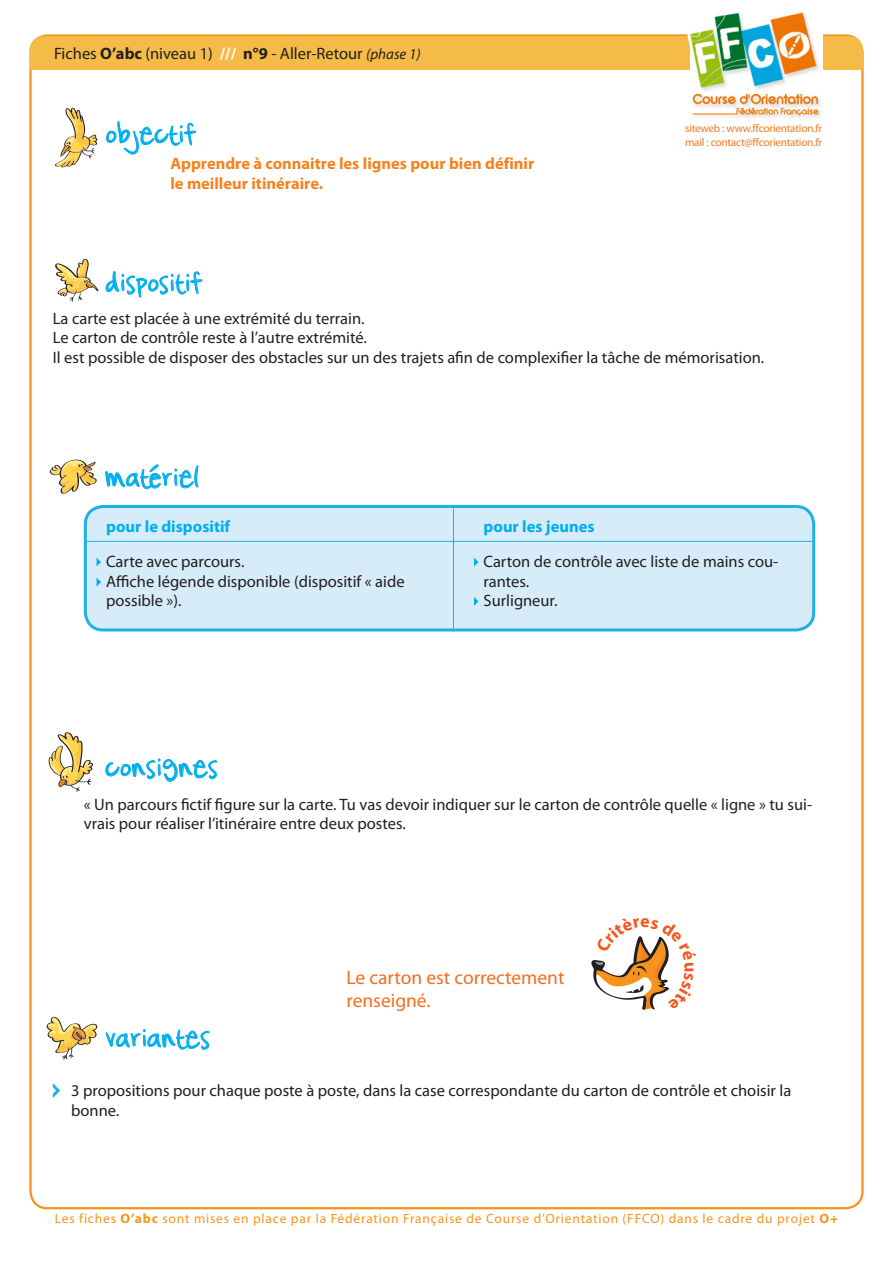
<style>
.page{position:relative;width:893px;height:1263px;background:#fff}
.page>*{position:absolute;margin:0;border:0;box-sizing:border-box;transform-origin:0 0}
.t1{font:24px "Cataclysmic";color:#00aeef}
.t2{font:19.5px/23.4px "Myriad Pro";color:#f36e21}
.t3{font:16.5px/19.8px "Myriad Pro";color:#231f20}
.t4{font:700 16.5px/19.8px "Myriad Pro";color:#f58220}
.t5{font:700 16.5px "Myriad Pro";color:#00aeef}
.t6{font:13.5px "Myriad Pro";letter-spacing:.06em;color:#f7931d}
.t7{font:11.25px "Myriad Pro";letter-spacing:-.02em;color:#f47921}
.s1{font-weight:700}
.s2{font-weight:700;color:#fff}
.s3{font-style:italic;font-size:15px}
</style>
<div class="page">
<div style="left:30px;top:36px;width:833px;height:34px;background:#f4bb46;border-radius:15px"></div>
<img style="left:690px;top:13px;width:132px;height:105px">
<div style="left:85px;top:506px;width:729px;height:124px;background:#d6ecf9;border-radius:18px"></div>
<div style="left:84px;top:505px;width:731px;height:126px;border:3px solid #1fb0e6;border-radius:18px"></div>
<hr style="left:453px;top:509px;width:1px;height:122px;background:#1fb0e6">
<hr style="left:86px;top:541px;width:728px;height:1px;background:#1fb0e6">
<svg style="left:97px;top:558px;width:4px;height:8px"></svg>
<svg style="left:97px;top:578px;width:4px;height:8px"></svg>
<svg style="left:474px;top:558px;width:4px;height:9px"></svg>
<svg style="left:52px;top:1083px;width:8px;height:15px"></svg>
<svg style="left:105px;top:758px;width:112px;height:24px"></svg>
<svg style="left:106px;top:121px;width:90px;height:34px"></svg>
<svg style="left:105px;top:464px;width:94px;height:25px"></svg>
<svg style="left:105px;top:1029px;width:105px;height:21px"></svg>
<svg style="left:105px;top:271px;width:98px;height:27px"></svg>
<svg style="left:55px;top:107px;width:43px;height:60px"></svg>
<svg style="left:49px;top:459px;width:48px;height:35px"></svg>
<svg style="left:55px;top:259px;width:44px;height:43px"></svg>
<svg style="left:46px;top:1016px;width:52px;height:43px"></svg>
<svg style="left:49px;top:732px;width:44px;height:60px"></svg>
<svg style="left:474px;top:597px;width:4px;height:9px"></svg>
<svg style="left:591px;top:936px;width:79px;height:74px"></svg>
<p class="t3" style="left:54px;top:44px;width:368px">Fiches <span class="s1">O’abc</span> (niveau 1) <span class="s2">///</span> <span class="s1">n°9</span> - Aller-Retour <span class="s3">(phase 1)</span></p>
<p class="t1" style="left:105px;top:121px;width:93px">objectif</p>
<p class="t4" style="left:170px;top:153px;width:365px">Apprendre à connaitre les lignes pour bien définir le meilleur itinéraire.</p>
<p class="t1" style="left:105px;top:270px;width:99px">dispositif</p>
<p class="t7" style="left:685px;top:121px;width:139px">siteweb : www.ffcorientation.fr</p>
<p class="t7" style="left:685px;top:135px;width:139px">mail : contact@ffcorientation.fr</p>
<p class="t3" style="left:53px;top:308px;width:313px">La carte est placée à une extrémité du terrain.</p>
<p class="t3" style="left:53px;top:328px;width:316px">Le carton de contrôle reste à l’autre extrémité.</p>
<p class="t3" style="left:53px;top:347px;width:713px">Il est possible de disposer des obstacles sur un des trajets afin de complexifier la tâche de mémorisation.</p>
<p class="t1" style="left:105px;top:465px;width:95px">matériel</p>
<p class="t5" style="left:106px;top:515px;width:126px">pour le dispositif</p>
<p class="t3" style="left:106px;top:551px;width:140px">Carte avec parcours.</p>
<p class="t3" style="left:106px;top:571px;width:300px">Affiche légende disponible (dispositif « aide possible »).</p>
<p class="t1" style="left:105px;top:754px;width:114px">consignes</p>
<p class="t5" style="left:484px;top:515px;width:113px">pour les jeunes</p>
<p class="t3" style="left:484px;top:551px;width:296px">Carton de contrôle avec liste de mains cou&shy;rantes.</p>
<p class="t3" style="left:484px;top:591px;width:76px">Surligneur.</p>
<p class="t3" style="left:84px;top:794px;width:730px">« Un parcours fictif figure sur la carte. Tu vas devoir indiquer sur le carton de contrôle quelle « ligne » tu sui&shy;vrais pour réaliser l’itinéraire entre deux postes.</p>
<p class="t1" style="left:105px;top:1025px;width:106px">variantes</p>
<p class="t2" style="left:346px;top:965px;width:219px">Le carton est correctement renseigné.</p>
<p class="t3" style="left:71px;top:1080px;width:722px">3 propositions pour chaque poste à poste, dans la case correspondante du carton de contrôle et choisir la bonne.</p>
<p class="t6" style="left:55px;top:1210px;width:785px">Les fiches <span class="s1">O’abc</span> sont mises en place par la Fédération Française de Course d’Orientation (FFCO) dans le cadre du projet <span class="s1">O+</span></p>
</div>
